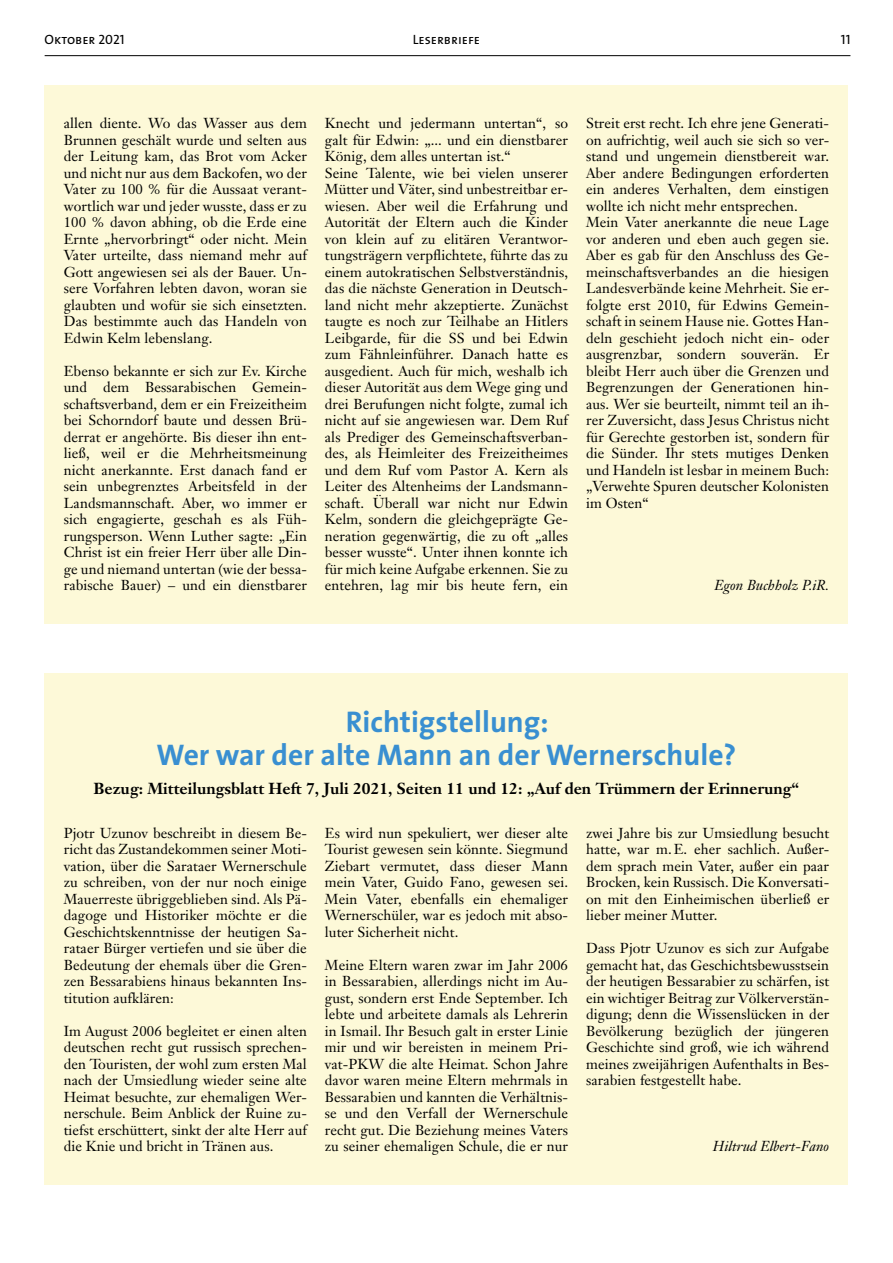
<style>
.page{position:relative;width:893px;height:1263px;background:#fff}
.page>*{position:absolute;margin:0;border:0;box-sizing:border-box;transform-origin:0 0}
.t1{font:700 30px/33px "The Sans";color:#398fd1;text-align:center}
.t2{font:700 15.75px "Janson Text";color:#000}
.t3{font:14.25px/16.5px "Janson Text";letter-spacing:.005em;color:#000;text-align:justify}
.t4{font:italic 14.25px "Janson Text";letter-spacing:.005em;color:#000}
.t5{font:13.5px "The Sans Caps";color:#000}
</style>
<div class="page">
<hr style="left:45px;top:55px;width:805px;height:1px;background:#000">
<div style="left:45px;top:85px;width:803px;height:538px;background:#fdf9d8"></div>
<div style="left:45px;top:673px;width:803px;height:511px;background:#fdf9d8"></div>
<p class="t5" style="left:45px;top:28px;width:81px">Oktober 2021</p>
<p class="t5" style="left:413px;top:28px;width:69px">Leserbriefe</p>
<p class="t5" style="left:841px;top:28px;width:11px">11</p>
<p class="t3" style="left:64px;top:115px;width:245px">allen diente. Wo das Wasser aus dem Brunnen geschält wurde und selten aus der Leitung kam, das Brot vom Acker und nicht nur aus dem Backofen, wo der Vater zu 100 % für die Aussaat verant&shy;wortlich war und jeder wusste, dass er zu 100 % davon abhing, ob die Erde eine Ernte „hervorbringt“ oder nicht. Mein Vater urteilte, dass niemand mehr auf Gott angewiesen sei als der Bauer. Un&shy;sere Vorfahren lebten davon, woran sie glaubten und wofür sie sich einsetzten.<br>Das bestimmte auch das Handeln von Edwin Kelm lebenslang.</p>
<p class="t3" style="left:64px;top:362px;width:245px">Ebenso bekannte er sich zur Ev. Kirche und dem Bessarabischen Gemein&shy;schaftsverband, dem er ein Freizeitheim bei Schorndorf baute und dessen Brü&shy;derrat er angehörte. Bis dieser ihn ent&shy;ließ, weil er die Mehrheitsmeinung nicht anerkannte. Erst danach fand er sein unbegrenztes Arbeitsfeld in der Landsmannschaft. Aber, wo immer er sich engagierte, geschah es als Füh&shy;rungsperson. Wenn Luther sagte: „Ein Christ ist ein freier Herr über alle Din&shy;ge und niemand untertan (wie der bessa&shy;rabische Bauer) – und ein dienstbarer</p>
<p class="t3" style="left:325px;top:115px;width:245px;text-align:left">Knecht und jedermann untertan“, so galt für Edwin: „... und ein dienstbarer König, dem alles untertan ist.“<br>Seine Talente, wie bei vielen unserer Mütter und Väter, sind unbestreitbar er&shy;wiesen. Aber weil die Erfahrung und Autorität der Eltern auch die Kinder von klein auf zu elitären Verantwor&shy;tungsträgern verpflichtete, führte das zu einem autokratischen Selbstverständnis, das die nächste Generation in Deutsch&shy;land nicht mehr akzeptierte. Zunächst taugte es noch zur Teilhabe an Hitlers Leibgarde, für die SS und bei Edwin zum Fähnleinführer. Danach hatte es ausgedient. Auch für mich, weshalb ich dieser Autorität aus dem Wege ging und drei Berufungen nicht folgte, zumal ich nicht auf sie angewiesen war. Dem Ruf als Prediger des Gemeinschaftsverban&shy;des, als Heimleiter des Freizeitheimes und dem Ruf vom Pastor A. Kern als Leiter des Altenheims der Landsmann&shy;schaft. Überall war nicht nur Edwin Kelm, sondern die gleichgeprägte Ge&shy;neration gegenwärtig, die zu oft „alles besser wusste“. Unter ihnen konnte ich für mich keine Aufgabe erkennen. Sie zu entehren, lag mir bis heute fern, ein</p>
<p class="t3" style="left:586px;top:115px;width:245px;text-align:left">Streit erst recht. Ich ehre jene Generati&shy;on aufrichtig, weil auch sie sich so ver&shy;stand und ungemein dienstbereit war.<br>Aber andere Bedingungen erforderten ein anderes Verhalten, dem einstigen wollte ich nicht mehr entsprechen.<br>Mein Vater anerkannte die neue Lage vor anderen und eben auch gegen sie.<br>Aber es gab für den Anschluss des Ge&shy;meinschaftsverbandes an die hiesigen Landesverbände keine Mehrheit. Sie er&shy;folgte erst 2010, für Edwins Gemein&shy;schaft in seinem Hause nie. Gottes Han&shy;deln geschieht jedoch nicht ein- oder ausgrenzbar, sondern souverän. Er bleibt Herr auch über die Grenzen und Begrenzungen der Generationen hin&shy;aus. Wer sie beurteilt, nimmt teil an ih&shy;rer Zuversicht, dass Jesus Christus nicht für Gerechte gestorben ist, sondern für die Sünder. Ihr stets mutiges Denken und Handeln ist lesbar in meinem Buch: „Verwehte Spuren deutscher Kolonisten im Osten“</p>
<p class="t4" style="left:715px;top:576px;width:116px">Egon Buchholz P.iR.</p>
<h1 class="t1" style="left:157px;top:704px;width:581px">Richtigstellung:<br>Wer war der alte Mann an der Wernerschule?</h1>
<p class="t2" style="left:94px;top:779px;width:707px">Bezug: Mitteilungsblatt Heft 7, Juli 2021, Seiten 11 und 12: „Auf den Trümmern der Erinnerung“</p>
<p class="t3" style="left:64px;top:824px;width:245px">Pjotr Uzunov beschreibt in diesem Be&shy;richt das Zustandekommen seiner Moti&shy;vation, über die Sarataer Wernerschule zu schreiben, von der nur noch einige Mauerreste übriggeblieben sind. Als Pä&shy;dagoge und Historiker möchte er die Geschichtskenntnisse der heutigen Sa&shy;rataer Bürger vertiefen und sie über die Bedeutung der ehemals über die Gren&shy;zen Bessarabiens hinaus bekannten Ins&shy;titution aufklären:</p>
<p class="t3" style="left:64px;top:1022px;width:245px">Im August 2006 begleitet er einen alten deutschen recht gut russisch sprechen&shy;den Touristen, der wohl zum ersten Mal nach der Umsiedlung wieder seine alte Heimat besuchte, zur ehemaligen Wer&shy;nerschule. Beim Anblick der Ruine zu&shy;tiefst erschüttert, sinkt der alte Herr auf die Knie und bricht in Tränen aus.</p>
<p class="t3" style="left:325px;top:824px;width:245px">Es wird nun spekuliert, wer dieser alte Tourist gewesen sein könnte. Siegmund Ziebart vermutet, dass dieser Mann mein Vater, Guido Fano, gewesen sei.<br>Mein Vater, ebenfalls ein ehemaliger Wernerschüler, war es jedoch mit abso&shy;luter Sicherheit nicht.</p>
<p class="t3" style="left:325px;top:956px;width:245px">Meine Eltern waren zwar im Jahr 2006 in Bessarabien, allerdings nicht im Au&shy;gust, sondern erst Ende September. Ich lebte und arbeitete damals als Lehrerin in Ismail. Ihr Besuch galt in erster Linie mir und wir bereisten in meinem Pri&shy;vat-PKW die alte Heimat. Schon Jahre davor waren meine Eltern mehrmals in Bessarabien und kannten die Verhältnis&shy;se und den Verfall der Wernerschule recht gut. Die Beziehung meines Vaters zu seiner ehemaligen Schule, die er nur</p>
<p class="t3" style="left:586px;top:824px;width:245px">zwei Jahre bis zur Umsiedlung besucht hatte, war m.E. eher sachlich. Außer&shy;dem sprach mein Vater, außer ein paar Brocken, kein Russisch. Die Konversati&shy;on mit den Einheimischen überließ er lieber meiner Mutter.</p>
<p class="t3" style="left:586px;top:940px;width:245px">Dass Pjotr Uzunov es sich zur Aufgabe gemacht hat, das Geschichtsbewusstsein der heutigen Bessarabier zu schärfen, ist ein wichtiger Beitrag zur Völkerverstän&shy;digung; denn die Wissenslücken in der Bevölkerung bezüglich der jüngeren Geschichte sind groß, wie ich während meines zweijährigen Aufenthalts in Bes&shy;sarabien festgestellt habe.</p>
<p class="t4" style="left:713px;top:1138px;width:118px">Hiltrud Elbert-Fano</p>
</div>
